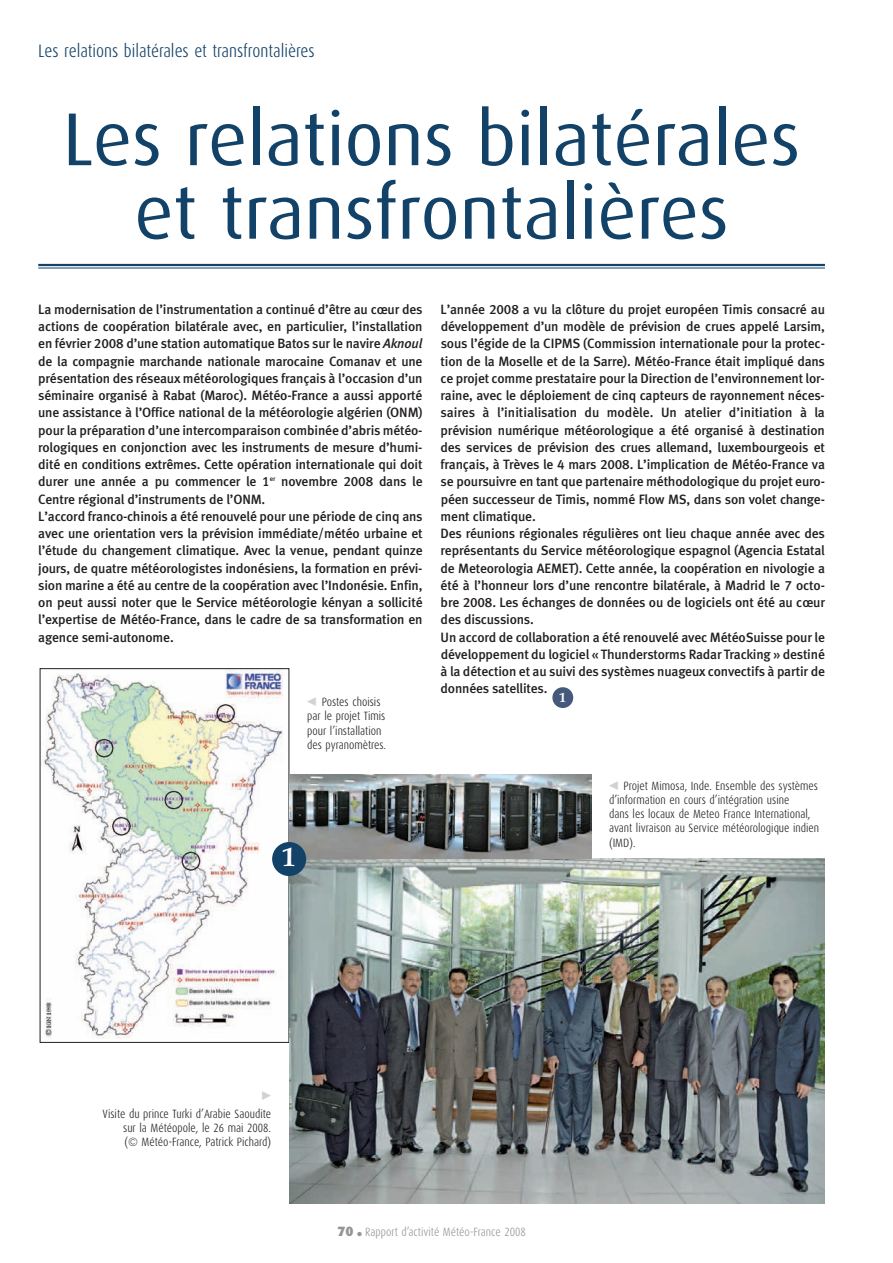
<style>
.page{position:relative;width:893px;height:1263px;background:#fff}
.page>*{position:absolute;margin:0;border:0;box-sizing:border-box;transform-origin:0 0}
.t1{font:75px/73.5px "Dax";color:#124268;text-align:center}
.t2{font:700 27px "Book Antiqua";color:#fff}
.t3{font:300 18px "Dax Condensed";color:#124268}
.t4{font:13.5px/17.2px "Meta Medium LF";letter-spacing:-.01em;color:#231f20}
.t5{font:700 13.5px "Book Antiqua";color:#fff}
.t6{font:300 12px/14.2px "Dax Condensed";color:#231f20}
.t7{font:300 12px "Dax Condensed";color:#939598}
.s1{font-style:italic}
.s2{font-family:"Dax";font-weight:900;font-size:13.5px}
.s3{font-family:"Dax";font-weight:900;font-size:18px}
</style>
<div class="page">
<hr style="left:38px;top:264px;width:787px;height:2px;background:#124268">
<hr style="left:38px;top:268px;width:787px;height:1px;background:#124268">
<img style="left:42px;top:670px;width:243px;height:369px">
<img style="left:289px;top:859px;width:536px;height:344px">
<img style="left:289px;top:774px;width:302px;height:85px">
<div style="left:272px;top:842px;width:34px;height:34px;background:#124268;border-radius:50%"></div>
<div style="left:552px;top:687px;width:21px;height:21px;background:#44597c;border-radius:50%"></div>
<h3 class="t3" style="left:38px;top:40px;width:278px">Les relations bilatérales et transfrontalières</h3>
<h1 class="t1" style="left:63px;top:103px;width:739px">Les relations bilatérales et transfrontalières</h1>
<p class="t4" style="left:38px;top:302px;width:386px">La modernisation de l’instrumentation a continué d’être au cœur des actions de coopération bilatérale avec, en particulier, l’installation en février 2008 d’une station automatique Batos sur le navire <span class="s1">Aknoul </span>de la compagnie marchande nationale marocaine Comanav et une présentation des réseaux météorologiques français à l’occasion d’un séminaire organisé à Rabat (Maroc). Météo-France a aussi apporté une assistance à l’Office national de la météorologie algérien (ONM) pour la préparation d’une intercomparaison combinée d’abris météo&shy;rologiques en conjonction avec les instruments de mesure d’humi&shy;dité en conditions extrêmes. Cette opération internationale qui doit durer une année a pu commencer le 1<sup>er</sup> novembre 2008 dans le Centre régional d’instruments de l’ONM.<br>L’accord franco-chinois a été renouvelé pour une période de cinq ans avec une orientation vers la prévision immédiate/météo urbaine et l’étude du changement climatique. Avec la venue, pendant quinze jours, de quatre météorologistes indonésiens, la formation en prévi&shy;sion marine a été au centre de la coopération avec l’Indonésie. Enfin, on peut aussi noter que le Service météorologie kényan a sollicité l’expertise de Météo-France, dans le cadre de sa transformation en agence semi-autonome.</p>
<p class="t4" style="left:441px;top:302px;width:386px">L’année 2008 a vu la clôture du projet européen Timis consacré au développement d’un modèle de prévision de crues appelé Larsim, sous l’égide de la CIPMS (Commission internationale pour la protec&shy;tion de la Moselle et de la Sarre). Météo-France était impliqué dans ce projet comme prestataire pour la Direction de l’environnement lor&shy;raine, avec le déploiement de cinq capteurs de rayonnement néces&shy;saires à l’initialisation du modèle. Un atelier d’initiation à la prévision numérique météorologique a été organisé à destination des services de prévision des crues allemand, luxembourgeois et français, à Trèves le 4 mars 2008. L’implication de Météo-France va se poursuivre en tant que partenaire méthodologique du projet euro&shy;péen successeur de Timis, nommé Flow MS, dans son volet change&shy;ment climatique.<br>Des réunions régionales régulières ont lieu chaque année avec des représentants du Service météorologique espagnol (Agencia Estatal de Meteorologia AEMET). Cette année, la coopération en nivologie a été à l’honneur lors d’une rencontre bilatérale, à Madrid le 7 octo&shy;bre 2008. Les échanges de données ou de logiciels ont été au cœur des discussions.<br>Un accord de collaboration a été renouvelé avec MétéoSuisse pour le développement du logiciel « Thunderstorms Radar Tracking » destiné à la détection et au suivi des systèmes nuageux convectifs à partir de données satellites.</p>
<p class="t6" style="left:307px;top:695px;width:80px;text-indent:15px">Postes choisis par le projet Timis pour l’installation des pyranomètres.</p>
<p class="t5" style="left:559px;top:689px;width:8px">1</p>
<h2 class="t2" style="left:283px;top:841px;width:15px">1</h2>
<p class="t6" style="left:609px;top:778px;width:212px;text-indent:15px">Projet Mimosa, Inde. Ensemble des systèmes d’information en cours d’intégration usine<br>dans les locaux de Meteo France International, avant livraison au Service météorologique indien (IMD).</p>
<p class="t6" style="left:123px;top:1106px;width:149px;text-align:justify;text-indent:-21px">Visite du prince Turki d’Arabie Saoudite sur la Météopole, le 26 mai 2008. (© Météo-France, Patrick Pichard)</p>
<p class="t7" style="left:337px;top:1225px;width:190px"><span class="s2">70</span> <span class="s3">.</span> Rapport d’activité Météo-France 2008</p>
</div>
